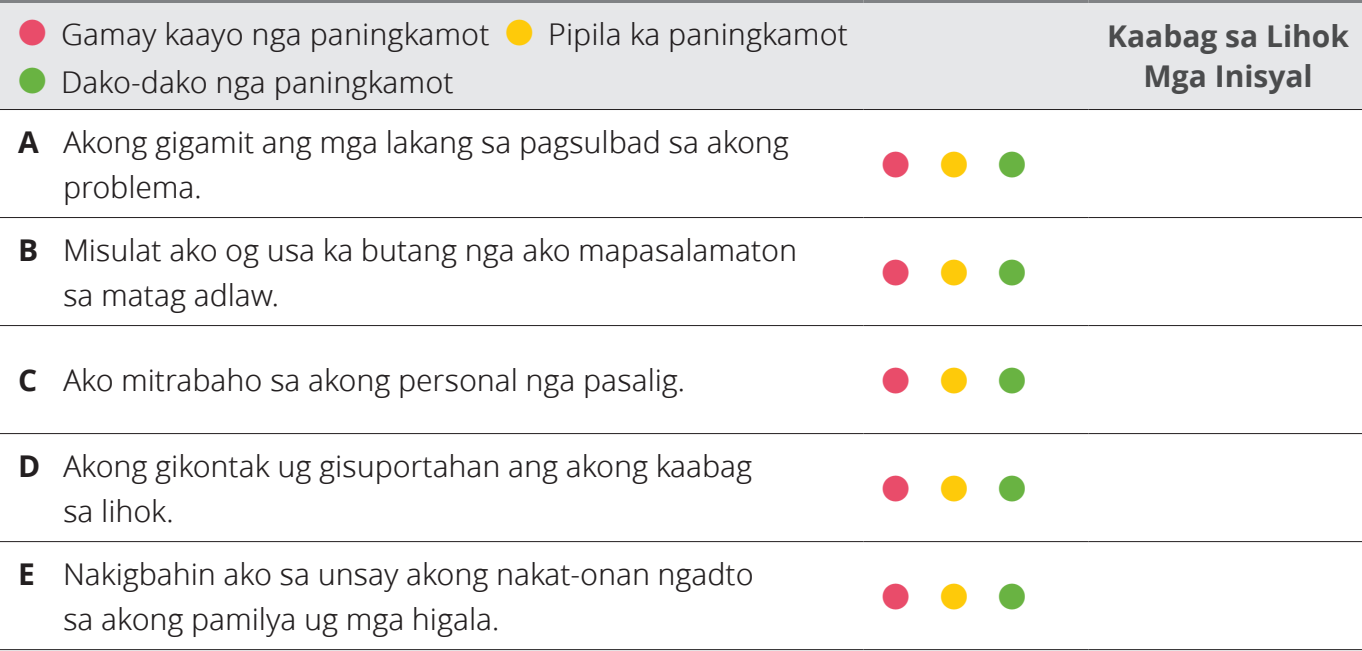
<style>
.page{position:relative;width:1362px;height:651px;background:#fff}
.page>*{position:absolute;margin:0;border:0;box-sizing:border-box;transform-origin:0 0}
.t1{font:36px "Ding P Ilds Dpi";color:#e94c6a}
.t2{font:30px/45px "Zoramlds Lat";letter-spacing:-.005em;color:#231f20}
.t3{font:700 30px/39px "Zoramlds Lat";color:#4b4c4d;text-align:center}
.s1{font-family:"Ding P Ilds Dpi";font-size:36px;color:#e94c6a}
.s2{font-family:"Ding P Ilds Dpi";font-size:36px;color:#feca0a}
.s3{font-family:"Ding P Ilds Dpi";font-size:36px;color:#69b342}
.s4{font-weight:700}
.s5{color:#feca0a}
.s6{color:#69b342}
</style>
<div class="page">
<div style="left:0;top:3px;width:1362px;height:106px;background:#e6e7e9"></div>
<hr style="left:0;top:0;width:863px;height:3px;background:#808285">
<hr style="left:863px;top:0;width:225px;height:3px;background:#808285">
<hr style="left:1088px;top:0;width:274px;height:3px;background:#808285">
<hr style="left:0;top:649px;width:863px;height:1px;background:#231f20">
<hr style="left:863px;top:649px;width:225px;height:1px;background:#231f20">
<hr style="left:1088px;top:649px;width:274px;height:1px;background:#231f20">
<hr style="left:0;top:217px;width:863px;height:1px;background:#231f20">
<hr style="left:863px;top:217px;width:225px;height:1px;background:#231f20">
<hr style="left:1088px;top:217px;width:274px;height:1px;background:#231f20">
<hr style="left:0;top:325px;width:863px;height:1px;background:#231f20">
<hr style="left:863px;top:325px;width:225px;height:1px;background:#231f20">
<hr style="left:1088px;top:325px;width:274px;height:1px;background:#231f20">
<hr style="left:0;top:433px;width:863px;height:1px;background:#231f20">
<hr style="left:863px;top:433px;width:225px;height:1px;background:#231f20">
<hr style="left:1088px;top:433px;width:274px;height:1px;background:#231f20">
<hr style="left:0;top:541px;width:863px;height:1px;background:#231f20">
<hr style="left:863px;top:541px;width:225px;height:1px;background:#231f20">
<hr style="left:1088px;top:541px;width:274px;height:1px;background:#231f20">
<hr style="left:0;top:109px;width:863px;height:1px;background:#231f20">
<hr style="left:863px;top:109px;width:225px;height:1px;background:#231f20">
<hr style="left:1088px;top:109px;width:274px;height:1px;background:#231f20">
<p class="t2" style="left:18px;top:12px;width:831px"><span class="s1">●</span> Gamay kaayo nga paningkamot <span class="s2">●</span> Pipila ka paningkamot</p>
<p class="t2" style="left:18px;top:60px;width:437px"><span class="s3">●</span> Dako-dako nga paningkamot</p>
<p class="t2" style="left:63px;top:120px;width:727px;text-indent:-45px"><span class="s4">A</span> Akong gigamit ang mga lakang sa pagsulbad sa akong problema.</p>
<p class="t2" style="left:63px;top:227px;width:736px;text-indent:-45px"><span class="s4">B</span> Misulat ako og usa ka butang nga ako mapasalamaton sa matag adlaw.</p>
<p class="t1" style="left:881px;top:141px;width:146px">●<span class="s5">●</span><span class="s6">●</span></p>
<p class="t1" style="left:881px;top:249px;width:146px">●<span class="s5">●</span><span class="s6">●</span></p>
<p class="t2" style="left:18px;top:358px;width:669px"><span class="s4">C</span> Ako mitrabaho sa akong personal nga pasalig.</p>
<p class="t1" style="left:881px;top:357px;width:146px">●<span class="s5">●</span><span class="s6">●</span></p>
<p class="t2" style="left:63px;top:444px;width:691px;text-indent:-45px"><span class="s4">D</span> Akong gikontak ug gisuportahan ang akong kaabag sa lihok.</p>
<p class="t2" style="left:63px;top:551px;width:692px;text-indent:-45px"><span class="s4">E</span> Nakigbahin ako sa unsay akong nakat-onan ngadto sa akong pamilya ug mga higala.</p>
<p class="t1" style="left:881px;top:465px;width:146px">●<span class="s5">●</span><span class="s6">●</span></p>
<p class="t1" style="left:881px;top:573px;width:146px">●<span class="s5">●</span><span class="s6">●</span></p>
<p class="t3" style="left:1107px;top:18px;width:243px">Kaabag sa Lihok<br>Mga Inisyal</p>
</div>
